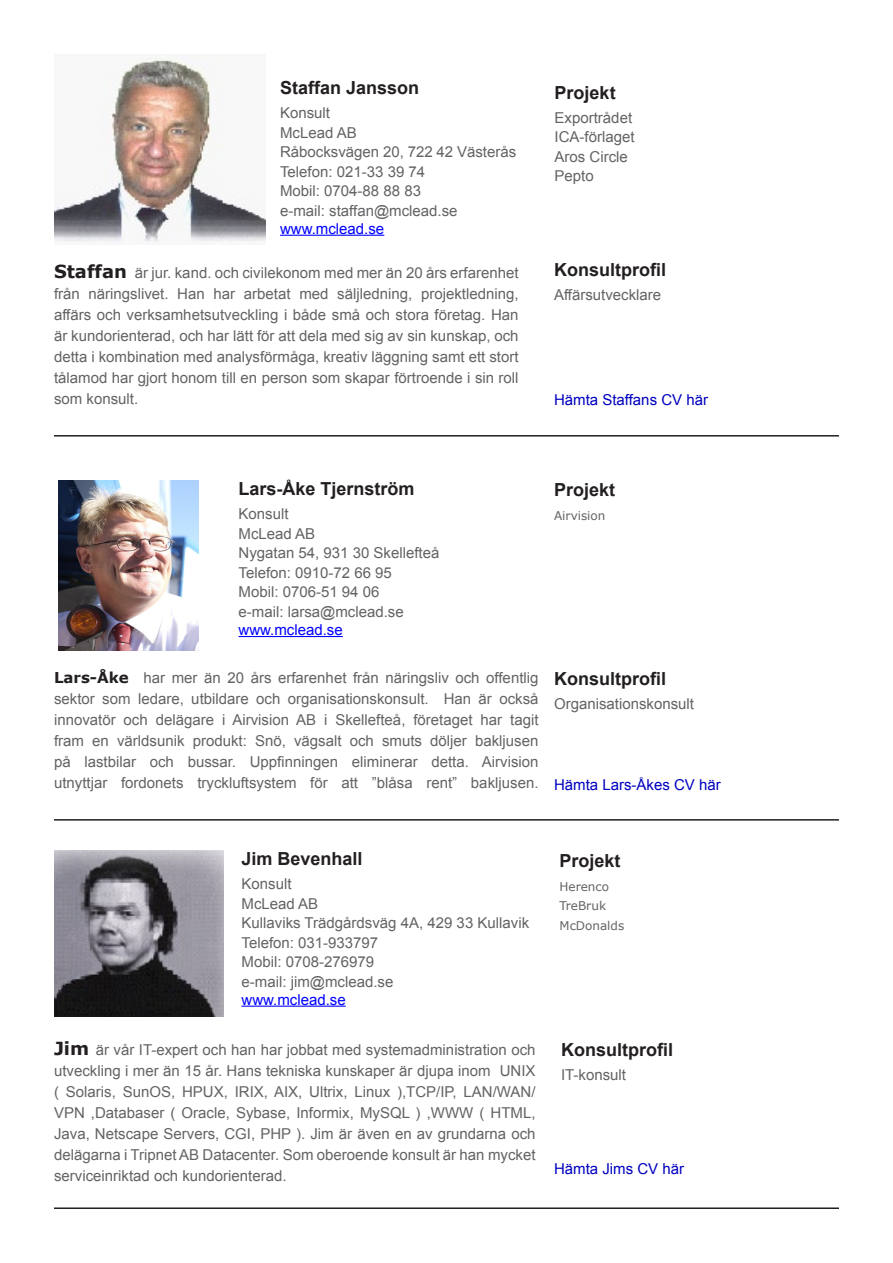
<style>
.page{position:relative;width:893px;height:1263px;background:#fff}
.page>*{position:absolute;margin:0;border:0;box-sizing:border-box;transform-origin:0 0}
.Paragraph_Style_2{font:700 18px "Arial";color:#231f20}
.Paragraph_Style_1{font:15px/21px "Arial";color:#636366;text-align:justify}
.t1{font:15px "Arial";color:#0000bf}
.t2{font:15px "Arial";color:#00f}
.Paragraph_Style_1-2{font:12px "Verdana";color:#636366}
.s1{font-family:"Verdana";font-weight:700;font-size:18px;color:#231f20}
.s2{font-family:"Verdana";font-weight:700;color:#231f20}
</style>
<div class="page">
<hr style="left:54px;top:435px;width:785px;height:2px;background:#231f20">
<hr style="left:238px;top:636px;width:105px;height:1px;background:#00f">
<hr style="left:54px;top:819px;width:785px;height:1px;background:#231f20">
<hr style="left:242px;top:1005px;width:104px;height:2px;background:#00f">
<hr style="left:54px;top:1207px;width:785px;height:2px;background:#231f20">
<img style="left:58px;top:480px;width:140px;height:170px">
<img style="left:54px;top:850px;width:170px;height:167px">
<hr style="left:280px;top:235px;width:104px;height:1px;background:#00f">
<img style="left:54px;top:54px;width:212px;height:190px">
<p class="Paragraph_Style_2" style="left:280px;top:76px;width:141px">Staffan Jansson</p>
<p class="Paragraph_Style_1" style="left:280px;top:102px;width:52px">Konsult</p>
<p class="Paragraph_Style_1" style="left:280px;top:122px;width:78px">McLead AB</p>
<p class="Paragraph_Style_1" style="left:280px;top:141px;width:238px">Råbocksvägen 20, 722 42 Västerås</p>
<p class="Paragraph_Style_1" style="left:280px;top:161px;width:147px">Telefon: 021-33 39 74</p>
<p class="Paragraph_Style_1" style="left:280px;top:180px;width:142px">Mobil: 0704-88 88 83</p>
<p class="Paragraph_Style_1" style="left:280px;top:200px;width:179px">e-mail: staffan@mclead.se</p>
<p class="t2" style="left:280px;top:219px;width:106px">www.mclead.se</p>
<p class="Paragraph_Style_1" style="left:54px;top:262px;width:466px"><span class="s1">Staffan</span> är jur. kand. och civilekonom med mer än 20 års erfarenhet från näringslivet. Han har arbetat med säljledning, projektledning, affärs och verksamhetsutveckling i både små och stora företag. Han är kundorienterad, och har lätt för att dela med sig av sin kunskap, och detta i kombination med analysförmåga, kreativ läggning samt ett stort tålamod har gjort honom till en person som skapar förtroende i sin roll som konsult.</p>
<p class="Paragraph_Style_2" style="left:238px;top:477px;width:178px">Lars-Åke Tjernström</p>
<p class="Paragraph_Style_1" style="left:238px;top:504px;width:52px">Konsult</p>
<p class="Paragraph_Style_1" style="left:238px;top:523px;width:78px">McLead AB</p>
<p class="Paragraph_Style_1" style="left:238px;top:543px;width:202px">Nygatan 54, 931 30 Skellefteå</p>
<p class="Paragraph_Style_1" style="left:238px;top:562px;width:155px">Telefon: 0910-72 66 95</p>
<p class="Paragraph_Style_1" style="left:238px;top:582px;width:142px">Mobil: 0706-51 94 06</p>
<p class="Paragraph_Style_1" style="left:238px;top:601px;width:167px">e-mail: larsa@mclead.se</p>
<p class="t2" style="left:238px;top:620px;width:106px">www.mclead.se</p>
<p class="Paragraph_Style_2" style="left:555px;top:80px;width:63px">Projekt</p>
<p class="Paragraph_Style_1" style="left:555px;top:107px;width:79px">Exportrådet</p>
<p class="Paragraph_Style_1" style="left:555px;top:126px;width:82px">ICA-förlaget</p>
<p class="Paragraph_Style_1" style="left:555px;top:146px;width:75px">Aros Circle</p>
<p class="Paragraph_Style_1" style="left:555px;top:165px;width:41px">Pepto</p>
<p class="Paragraph_Style_2" style="left:554px;top:257px;width:113px">Konsultprofil</p>
<p class="Paragraph_Style_1" style="left:554px;top:284px;width:109px">Affärsutvecklare</p>
<p class="t1" style="left:554px;top:390px;width:155px">Hämta Staffans CV här</p>
<p class="Paragraph_Style_2" style="left:554px;top:478px;width:63px">Projekt</p>
<p class="Paragraph_Style_1-2" style="left:554px;top:508px;width:53px">Airvision</p>
<p class="Paragraph_Style_1" style="left:54px;top:667px;width:486px"><span class="s2">Lars-Åke</span> har mer än 20 års erfarenhet från näringsliv och offentlig sektor som ledare, utbildare och organisationskonsult. Han är också innovatör och delägare i Airvision AB i Skellefteå, företaget har tagit fram en världsunik produkt: Snö, vägsalt och smuts döljer bakljusen på lastbilar och bussar. Uppfinningen eliminerar detta. Airvision utnyttjar fordonets tryckluftsystem för att ”blåsa rent” bakljusen.</p>
<p class="Paragraph_Style_2" style="left:554px;top:666px;width:113px">Konsultprofil</p>
<p class="Paragraph_Style_1" style="left:554px;top:693px;width:142px">Organisationskonsult</p>
<p class="t1" style="left:554px;top:774px;width:168px">Hämta Lars-Åkes CV här</p>
<p class="Paragraph_Style_2" style="left:242px;top:847px;width:123px">Jim Bevenhall</p>
<p class="Paragraph_Style_1" style="left:242px;top:873px;width:52px">Konsult</p>
<p class="Paragraph_Style_1" style="left:242px;top:893px;width:78px">McLead AB</p>
<p class="Paragraph_Style_1" style="left:242px;top:912px;width:289px">Kullaviks Trädgårdsväg 4A, 429 33 Kullavik</p>
<p class="Paragraph_Style_1" style="left:242px;top:932px;width:138px">Telefon: 031-933797</p>
<p class="Paragraph_Style_1" style="left:242px;top:951px;width:134px">Mobil: 0708-276979</p>
<p class="Paragraph_Style_1" style="left:242px;top:971px;width:153px">e-mail: jim@mclead.se</p>
<p class="t2" style="left:242px;top:989px;width:106px">www.mclead.se</p>
<p class="Paragraph_Style_2" style="left:560px;top:848px;width:63px">Projekt</p>
<p class="Paragraph_Style_1-2" style="left:560px;top:878px;width:51px">Herenco</p>
<p class="Paragraph_Style_1-2" style="left:560px;top:898px;width:48px">TreBruk</p>
<p class="Paragraph_Style_1-2" style="left:560px;top:917px;width:66px">McDonalds</p>
<p class="Paragraph_Style_1" style="left:54px;top:1039px;width:483px"><span class="s1">Jim</span> är vår IT-expert och han har jobbat med systemadministration och utveckling i mer än 15 år. Hans tekniska kunskaper är djupa inom UNIX ( Solaris, SunOS, HPUX, IRIX, AIX, Ultrix, Linux ),TCP/IP, LAN/WAN/ VPN ,Databaser ( Oracle, Sybase, Informix, MySQL ) ,WWW ( HTML, Java, Netscape Servers, CGI, PHP ). Jim är även en av grundarna och delägarna i Tripnet AB Datacenter. Som oberoende konsult är han mycket serviceinriktad och kundorienterad.</p>
<p class="Paragraph_Style_2" style="left:561px;top:1037px;width:113px">Konsultprofil</p>
<p class="Paragraph_Style_1" style="left:561px;top:1064px;width:67px">IT-konsult</p>
<p class="t1" style="left:554px;top:1158px;width:132px">Hämta Jims CV här</p>
</div>
